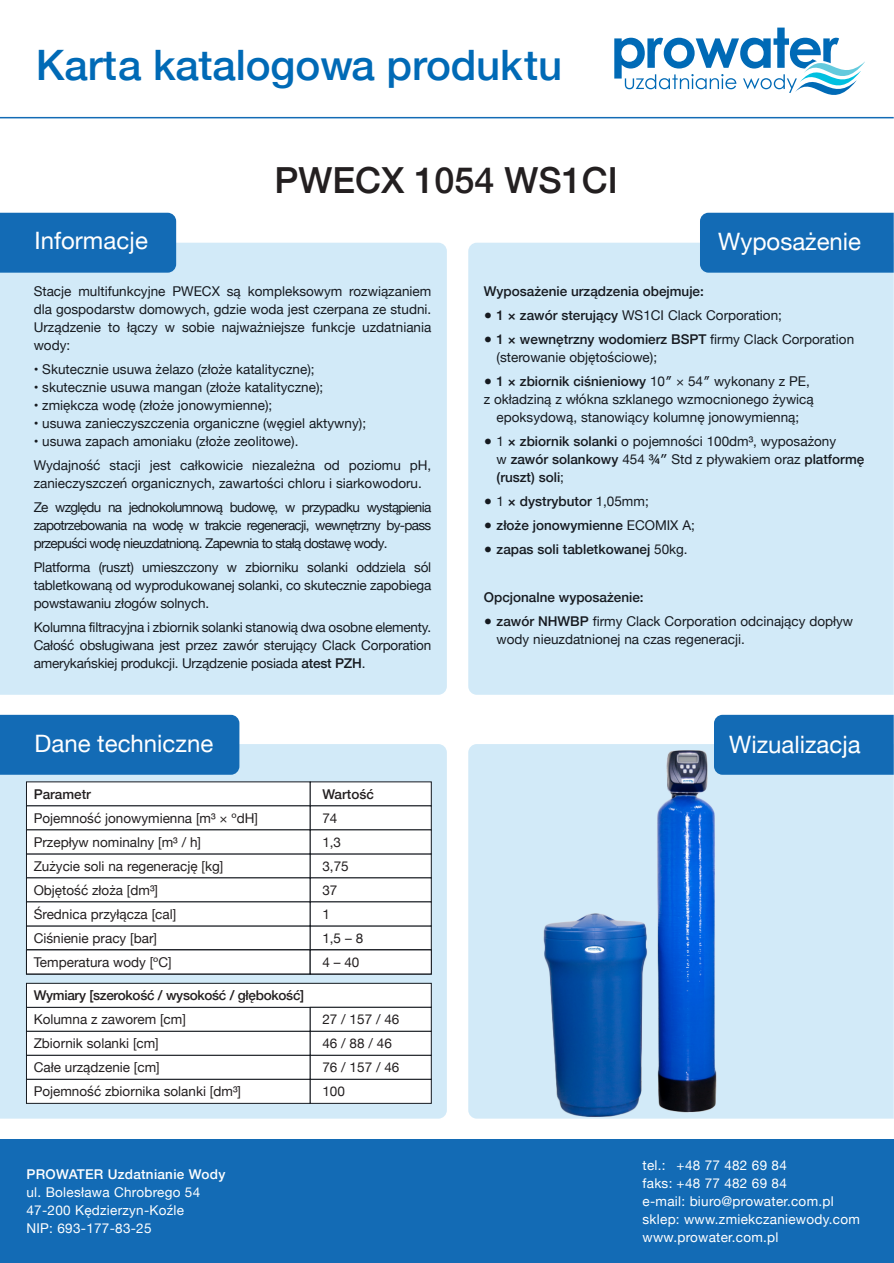
<style>
.page{position:relative;width:894px;height:1263px;background:#fff}
.page>*{position:absolute;margin:0;border:0;box-sizing:border-box;transform-origin:0 0}
.t1{font:500 42px "Helvetica Neue";color:#006ab6}
.t2{font:500 36px "Helvetica Neue";color:#231f20}
.t3{font:24px "Helvetica Neue";color:#fff}
.t4{font:13.5px/18px "Helvetica Neue";color:#161a20}
.t5{font:13.5px "Helvetica Neue";color:#231f20}
.t6{font:13.5px/18px "Helvetica Neue";letter-spacing:.02em;color:#fff}
.t7{font:500 13.5px "Helvetica Neue";color:#161a20}
.t8{font:13.5px/18px "Helvetica Neue";letter-spacing:-.05em;color:#161a20}
.t9{font:500 13.5px "Helvetica Neue";letter-spacing:-.02em;color:#231f20}
.t10{font:500 13.5px "Helvetica Neue";letter-spacing:.02em;color:#fff}
.t11{font:500 13.5px "Helvetica Neue";color:#231f20}
.s1{font-weight:500}
.s2{font-weight:400}
</style>
<div class="page">
<div style="left:0;top:1140px;width:893px;height:123px;background:#136bb5"></div>
<div style="left:0;top:243px;width:446px;height:452px;background:#d2eaf8"></div>
<div style="left:468px;top:243px;width:425px;height:452px;background:#d2eaf8"></div>
<div style="left:0;top:744px;width:446px;height:375px;background:#d2eaf8"></div>
<div style="left:468px;top:744px;width:425px;height:375px;background:#d2eaf8"></div>
<div style="left:26px;top:782px;width:284px;height:24px;background:#fff;border:1px solid #161a20"></div>
<div style="left:310px;top:782px;width:121px;height:24px;background:#fff;border:1px solid #161a20"></div>
<div style="left:26px;top:854px;width:284px;height:24px;background:#fff;border:1px solid #161a20"></div>
<div style="left:26px;top:806px;width:284px;height:24px;background:#fff;border:1px solid #161a20"></div>
<div style="left:26px;top:878px;width:284px;height:24px;background:#fff;border:1px solid #161a20"></div>
<div style="left:26px;top:926px;width:284px;height:24px;background:#fff;border:1px solid #161a20"></div>
<div style="left:26px;top:830px;width:284px;height:24px;background:#fff"></div>
<div style="left:26px;top:902px;width:284px;height:24px;background:#fff"></div>
<div style="left:310px;top:854px;width:121px;height:24px;background:#fff;border:1px solid #161a20"></div>
<div style="left:310px;top:806px;width:121px;height:24px;background:#fff;border:1px solid #161a20"></div>
<div style="left:310px;top:878px;width:121px;height:24px;background:#fff;border:1px solid #161a20"></div>
<div style="left:310px;top:926px;width:121px;height:24px;background:#fff;border:1px solid #161a20"></div>
<div style="left:310px;top:830px;width:121px;height:24px;background:#fff"></div>
<div style="left:310px;top:902px;width:121px;height:24px;background:#fff"></div>
<div style="left:26px;top:950px;width:284px;height:24px;background:#fff"></div>
<div style="left:26px;top:1007px;width:284px;height:24px;background:#fff;border:1px solid #161a20"></div>
<div style="left:26px;top:983px;width:405px;height:24px;background:#fff;border:1px solid #161a20"></div>
<div style="left:310px;top:950px;width:121px;height:24px;background:#fff"></div>
<div style="left:310px;top:1007px;width:121px;height:24px;background:#fff;border:1px solid #161a20"></div>
<div style="left:26px;top:1031px;width:284px;height:25px;background:#fff;border:1px solid #161a20"></div>
<div style="left:310px;top:1031px;width:121px;height:25px;background:#fff;border:1px solid #161a20"></div>
<div style="left:26px;top:1055px;width:284px;height:25px;background:#fff;border:1px solid #161a20"></div>
<div style="left:310px;top:1055px;width:121px;height:25px;background:#fff;border:1px solid #161a20"></div>
<div style="left:26px;top:1079px;width:284px;height:25px;background:#fff;border:1px solid #161a20"></div>
<div style="left:310px;top:1079px;width:121px;height:25px;background:#fff;border:1px solid #161a20"></div>
<img style="left:496px;top:744px;width:267px;height:375px">
<div style="left:713px;top:715px;width:180px;height:60px;background:#136bb5"></div>
<div style="left:0;top:715px;width:239px;height:60px;background:#136bb5"></div>
<div style="left:699px;top:213px;width:194px;height:60px;background:#136bb5"></div>
<div style="left:0;top:213px;width:176px;height:60px;background:#136bb5"></div>
<hr style="left:0;top:117px;width:893px;height:1px;background:#136bb5">
<svg style="left:614px;top:28px;width:250px;height:67px"></svg>
<h1 class="t1" style="left:36px;top:39px;width:527px">Karta katalogowa produktu</h1>
<h2 class="t2" style="left:274px;top:157px;width:344px">PWECX 1054 WS1CI</h2>
<h3 class="t3" style="left:34px;top:226px;width:115px">Informacje</h3>
<h3 class="t3" style="left:717px;top:228px;width:144px">Wyposażenie</h3>
<p class="t4" style="left:34px;top:282px;width:399px;text-align:justify">Stacje multifunkcyjne PWECX są kompleksowym rozwiązaniem dla gospodarstw domowych, gdzie woda jest czerpana ze studni.<br>Urządzenie to łączy w sobie najważniejsze funkcje uzdatniania wody:</p>
<p class="t4" style="left:34px;top:360px;width:282px">• Skutecznie usuwa żelazo (złoże katalityczne);</p>
<p class="t4" style="left:34px;top:378px;width:291px">• skutecznie usuwa mangan (złoże katalityczne);</p>
<p class="t4" style="left:34px;top:396px;width:240px">• zmiękcza wodę (złoże jonowymienne);</p>
<p class="t4" style="left:34px;top:414px;width:334px">• usuwa zanieczyszczenia organiczne (węgiel aktywny);</p>
<p class="t4" style="left:34px;top:429px;width:399px;line-height:24px">• usuwa zapach amoniaku (złoże zeolitowe).<br>Wydajność stacji jest całkowicie niezależna od poziomu pH,</p>
<p class="t4" style="left:34px;top:471px;width:399px;line-height:24px">zanieczyszczeń organicznych, zawartości chloru i siarkowodoru.<br>Ze względu na jednokolumnową budowę, w przypadku wystąpienia</p>
<p class="t8" style="left:34px;top:516px;width:399px">zapotrzebowania na wodę w trakcie regeneracji, wewnętrzny by-pass przepuści wodę nieuzdatnioną. Zapewnia to stałą dostawę wody.</p>
<p class="t4" style="left:34px;top:558px;width:399px;text-align:justify">Platforma (ruszt) umieszczony w zbiorniku solanki oddziela sól tabletkowaną od wyprodukowanej solanki, co skutecznie zapobiega powstawaniu złogów solnych.</p>
<p class="t4" style="left:34px;top:618px;width:399px;text-align:justify">Kolumna filtracyjna i zbiornik solanki stanowią dwa osobne elementy.<br>Całość obsługiwana jest przez zawór sterujący Clack Corporation amerykańskiej produkcji. Urządzenie posiada <span class="s1">atest PZH</span>.</p>
<p class="t7" style="left:483px;top:283px;width:221px">Wyposażenie urządzenia obejmuje:</p>
<p class="t4" style="left:483px;top:306px;width:299px">● <span class="s1">1 × zawór sterujący</span> WS1CI Clack Corporation;</p>
<p class="t4" style="left:496px;top:330px;width:359px;text-indent:-13px">● <span class="s1">1 × wewnętrzny wodomierz BSPT</span> firmy Clack Corporation (sterowanie objętościowe);</p>
<p class="t4" style="left:483px;top:372px;width:331px;text-align:center">● <span class="s1">1 × zbiornik ciśnieniowy</span> 10″ × 54″ wykonany z PE, z okładziną z włókna szklanego wzmocnionego żywicą epoksydową, stanowiący kolumnę jonowymienną;</p>
<p class="t4" style="left:496px;top:432px;width:369px;text-indent:-13px">● 1 <span class="s1">× zbiornik solanki</span> o pojemności 100dm³, wyposażony<br>w <span class="s1">zawór solankowy</span> 454 <span class="s1">¾″</span> Std z pływakiem oraz <span class="s1">platformę (ruszt) soli</span>;</p>
<p class="t7" style="left:483px;top:493px;width:166px"><span class="s2">● 1</span> × dystrybutor <span class="s2">1,05mm;</span></p>
<p class="t7" style="left:483px;top:517px;width:212px"><span class="s2">●</span> złoże jonowymienne <span class="s2">ECOMIX A;</span></p>
<p class="t7" style="left:483px;top:541px;width:205px"><span class="s2">●</span> zapas soli tabletkowanej <span class="s2">50kg.</span></p>
<p class="t7" style="left:483px;top:589px;width:161px">Opcjonalne wyposażenie:</p>
<p class="t4" style="left:496px;top:612px;width:358px;text-indent:-13px">● <span class="s1">zawór NHWBP</span> firmy Clack Corporation odcinający dopływ wody nieuzdatnionej na czas regeneracji.</p>
<h3 class="t3" style="left:35px;top:729px;width:180px">Dane techniczne</h3>
<h3 class="t3" style="left:728px;top:730px;width:133px">Wizualizacja</h3>
<p class="t11" style="left:34px;top:785px;width:59px">Parametr</p>
<p class="t11" style="left:322px;top:785px;width:53px">Wartość</p>
<p class="t5" style="left:34px;top:810px;width:226px">Pojemność jonowymienna [m³ × ºdH]</p>
<p class="t5" style="left:322px;top:810px;width:17px">74</p>
<p class="t5" style="left:34px;top:834px;width:169px">Przepływ nominalny [m³ / h]</p>
<p class="t5" style="left:322px;top:834px;width:20px">1,3</p>
<p class="t5" style="left:34px;top:858px;width:191px">Zużycie soli na regenerację [kg]</p>
<p class="t5" style="left:322px;top:858px;width:28px">3,75</p>
<p class="t5" style="left:34px;top:882px;width:126px">Objętość złoża [dm³]</p>
<p class="t5" style="left:322px;top:882px;width:17px">37</p>
<p class="t5" style="left:34px;top:906px;width:144px">Średnica przyłącza [cal]</p>
<p class="t5" style="left:322px;top:906px;width:9px">1</p>
<p class="t5" style="left:34px;top:930px;width:125px">Ciśnienie pracy [bar]</p>
<p class="t5" style="left:322px;top:930px;width:42px">1,5 – 8</p>
<p class="t5" style="left:34px;top:954px;width:139px">Temperatura wody [ºC]</p>
<p class="t5" style="left:322px;top:954px;width:38px">4–40</p>
<p class="t9" style="left:34px;top:986px;width:272px">Wymiary [szerokość / wysokość / głębokość]</p>
<p class="t5" style="left:34px;top:1011px;width:154px">Kolumna z zaworem [cm]</p>
<p class="t5" style="left:322px;top:1011px;width:78px">27 / 157 / 46</p>
<p class="t5" style="left:34px;top:1035px;width:127px">Zbiornik solanki [cm]</p>
<p class="t5" style="left:322px;top:1035px;width:71px">46/88/46</p>
<p class="t5" style="left:34px;top:1059px;width:127px">Całe urządzenie [cm]</p>
<p class="t5" style="left:322px;top:1059px;width:78px">76 / 157 / 46</p>
<p class="t5" style="left:34px;top:1083px;width:209px">Pojemność zbiornika solanki [dm³]</p>
<p class="t5" style="left:322px;top:1083px;width:24px">100</p>
<p class="t10" style="left:26px;top:1166px;width:200px">PROWATER Uzdatnianie Wody</p>
<p class="t6" style="left:26px;top:1183px;width:175px">ul. Bolesława Chrobrego 54<br>47-200 Kędzierzyn-Koźle<br>NIP: 693-177-83-25</p>
<p class="t6" style="left:642px;top:1156px;width:219px">tel.: +48 77 482 69 84<br>faks: +48 77 482 69 84<br>e-mail: biuro@prowater.com.pl sklep: www.zmiekczaniewody.com www.prowater.com.pl</p>
</div>
